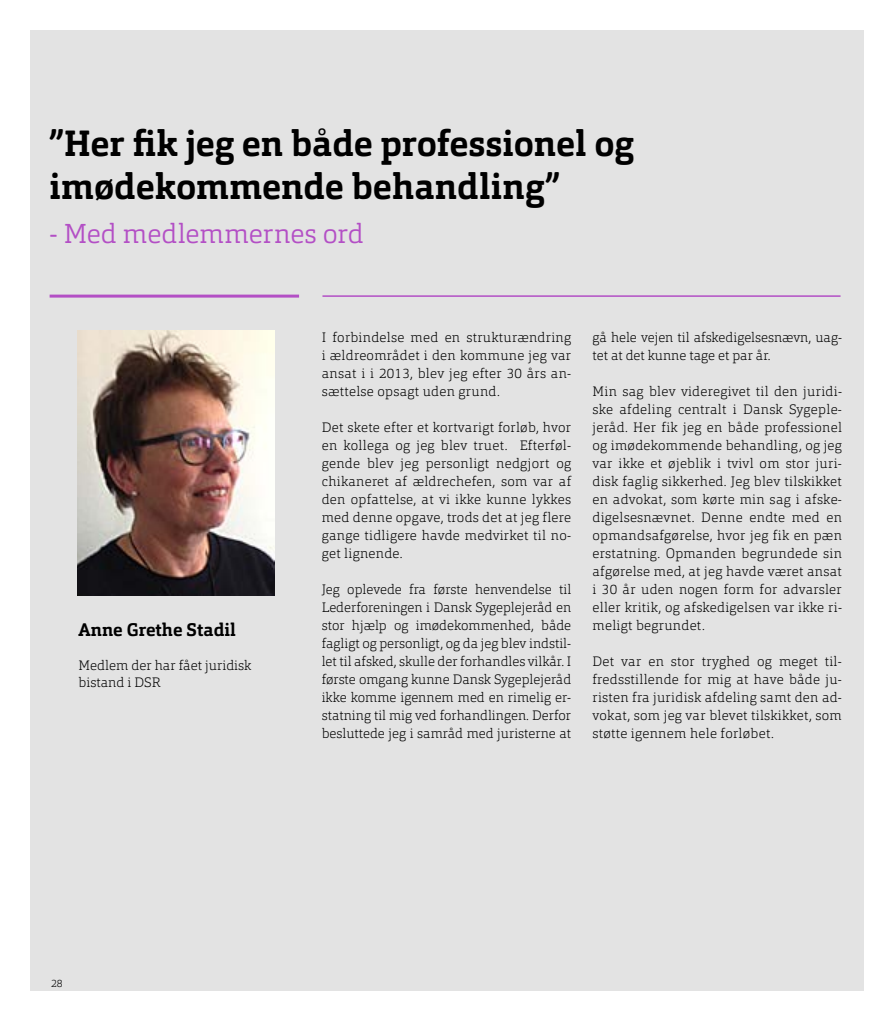
<style>
.page{position:relative;width:893px;height:1021px;background:#fff}
.page>*{position:absolute;margin:0;border:0;box-sizing:border-box;transform-origin:0 0}
.t1{font:700 36px/43.5px "Orgon Slab";letter-spacing:-.005em;color:#000}
.t2{font:300 27px "Orgon Slab";color:#b34fc5}
.t3{font:700 18px "Orgon Slab";color:#000}
.t4{font:200 13.5px/18px "Orgon Slab";letter-spacing:.02em;color:#000;text-align:justify}
.t5{font:200 13.5px/18px "Orgon Slab";color:#000}
.t6{font:200 10.5px "Orgon Slab";color:#000}
</style>
<div class="page">
<div style="left:30px;top:30px;width:833px;height:960px;background:#e3e3e3"></div>
<img style="left:77px;top:331px;width:197px;height:265px">
<hr style="left:322px;top:295px;width:518px;height:2px;background:#b34fc5">
<hr style="left:50px;top:294px;width:249px;height:3px;background:#b34fc5">
<h1 class="t1" style="left:50px;top:121px;width:585px">”Her fik jeg en både professionel og imødekommende behandling”</h1>
<h2 class="t2" style="left:50px;top:216px;width:316px">- Med medlemmernes ord</h2>
<h3 class="t3" style="left:79px;top:618px;width:159px">Anne Grethe Stadil</h3>
<p class="t5" style="left:79px;top:656px;width:174px;line-height:17.2px">Medlem der har fået juridisk bistand i DSR</p>
<p class="t4" style="left:322px;top:328px;width:251px">I forbindelse med en strukturændring i ældreområdet i den kommune jeg var ansat i i 2013, blev jeg efter 30 års an&shy;sættelse opsagt uden grund.</p>
<p class="t4" style="left:322px;top:418px;width:251px">Det skete efter et kortvarigt forløb, hvor en kollega og jeg blev truet. Efterføl&shy;gende blev jeg personligt nedgjort og chikaneret af ældrechefen, som var af den opfattelse, at vi ikke kunne lykkes med denne opgave, trods det at jeg flere gange tidligere havde medvirket til no&shy;get lignende.</p>
<p class="t4" style="left:322px;top:580px;width:251px">Jeg oplevede fra første henvendelse til Lederforeningen i Dansk Sygeplejeråd en stor hjælp og imødekommenhed, både fagligt og personligt, og da jeg blev indstil&shy;let til afsked, skulle der forhandles vilkår. I første omgang kunne Dansk Sygeplejeråd ikke komme igennem med en rimelig er&shy;statning til mig ved forhandlingen. Derfor besluttede jeg i samråd med juristerne at</p>
<p class="t5" style="left:592px;top:328px;width:251px">gå hele vejen til afskedigelsesnævn, uag&shy;tet at det kunne tage et par år.</p>
<p class="t4" style="left:592px;top:382px;width:251px">Min sag blev videregivet til den juridi&shy;ske afdeling centralt i Dansk Sygeple&shy;jeråd. Her fik jeg en både professionel og imødekommende behandling, og jeg var ikke et øjeblik i tvivl om stor juri&shy;disk faglig sikkerhed. Jeg blev tilskikket en advokat, som kørte min sag i afske&shy;digelsesnævnet. Denne endte med en opmandsafgørelse, hvor jeg fik en pæn erstatning. Opmanden begrundede sin afgørelse med, at jeg havde været ansat i 30 år uden nogen form for advarsler eller kritik, og afskedigelsen var ikke ri&shy;meligt begrundet.</p>
<p class="t4" style="left:592px;top:652px;width:251px">Det var en stor tryghed og meget til&shy;fredsstillende for mig at have både ju&shy;risten fra juridisk afdeling samt den ad&shy;vokat, som jeg var blevet tilskikket, som støtte igennem hele forløbet.</p>
<p class="t6" style="left:51px;top:976px;width:13px">28</p>
</div>
